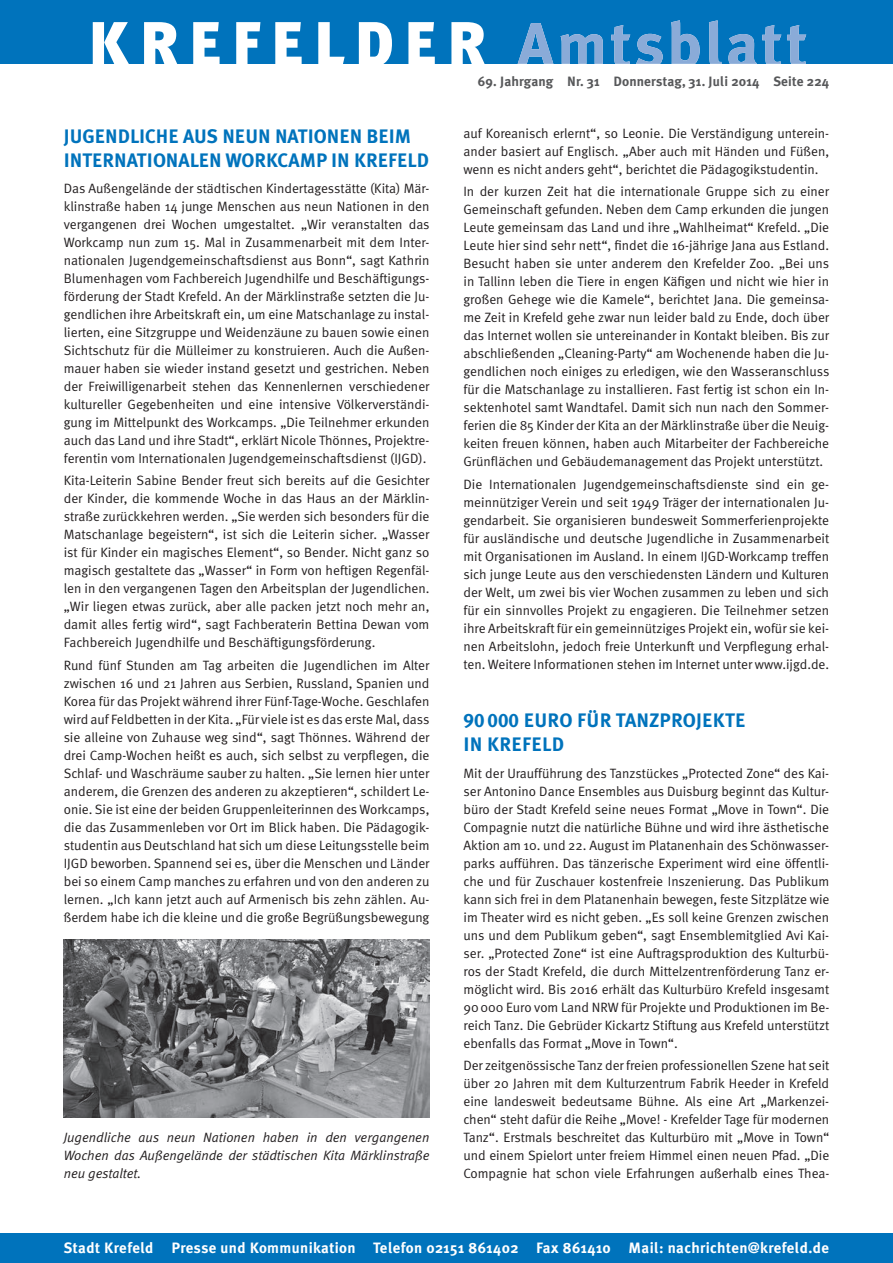
<style>
.page{position:relative;width:893px;height:1263px;background:#fff}
.page>*{position:absolute;margin:0;border:0;box-sizing:border-box;transform-origin:0 0}
.t1{font:700 19.5px/24px "Meta Plus";color:#0073bc}
.t2{font:700 15px "Meta Plus";letter-spacing:.025em;color:#fff}
.t3{font:13.5px/18px "Meta Normal";color:#231f20;text-align:justify}
.t4{font:italic 13.5px/18px "Meta Normal";color:#231f20;text-align:justify}
.t5{font:700 13.5px "Meta Plus";letter-spacing:.01em;color:#57585a}
.s1{font-family:"Meta Plus Bold Caps";font-weight:400}
</style>
<div class="page">
<div style="left:0;top:0;width:893px;height:64px;background:#0073bc"></div>
<svg style="left:93px;top:22px;width:392px;height:42px"></svg>
<svg style="left:517px;top:20px;width:289px;height:44px"></svg>
<div style="left:0;top:1233px;width:893px;height:30px;background:#0073bc"></div>
<img style="left:64px;top:939px;width:365px;height:179px">
<h1 class="t1" style="left:64px;top:125px;width:367px">JUGENDLICHE AUS NEUN NATIONEN BEIM<br>INTERNATIONALEN WORKCAMP IN KREFELD</h1>
<p class="t3" style="left:64px;top:179px;width:367px">Das Außengelände der städtischen Kindertagesstätte (Kita) Mär&shy;klinstraße haben 14 junge Menschen aus neun Nationen in den vergangenen drei Wochen umgestaltet. „Wir veranstalten das Workcamp nun zum 15. Mal in Zusammenarbeit mit dem Inter&shy;nationalen Jugendgemeinschaftsdienst aus Bonn“, sagt Kathrin Blumenhagen vom Fachbereich Jugendhilfe und Beschäftigungs&shy;förderung der Stadt Krefeld. An der Märklinstraße setzten die Ju&shy;gendlichen ihre Arbeitskraft ein, um eine Matschanlage zu instal&shy;lierten, eine Sitzgruppe und Weidenzäune zu bauen sowie einen Sichtschutz für die Mülleimer zu konstruieren. Auch die Außen&shy;mauer haben sie wieder instand gesetzt und gestrichen. Neben der Freiwilligenarbeit stehen das Kennenlernen verschiedener kultureller Gegebenheiten und eine intensive Völkerverständi&shy;gung im Mittelpunkt des Workcamps. „Die Teilnehmer erkunden auch das Land und ihre Stadt“, erklärt Nicole Thönnes, Projektre&shy;ferentin vom Internationalen Jugendgemeinschaftsdienst (IJGD).</p>
<p class="t3" style="left:64px;top:472px;width:367px">Kita-Leiterin Sabine Bender freut sich bereits auf die Gesichter der Kinder, die kommende Woche in das Haus an der Märklin&shy;straße zurückkehren werden. „Sie werden sich besonders für die Matschanlage begeistern“, ist sich die Leiterin sicher. „Wasser ist für Kinder ein magisches Element“, so Bender. Nicht ganz so magisch gestaltete das „Wasser“ in Form von heftigen Regenfäl&shy;len in den vergangenen Tagen den Arbeitsplan der Jugendlichen. „Wir liegen etwas zurück, aber alle packen jetzt noch mehr an, damit alles fertig wird“, sagt Fachberaterin Bettina Dewan vom Fachbereich Jugendhilfe und Beschäftigungsförderung.</p>
<p class="t3" style="left:64px;top:656px;width:367px">Rund fünf Stunden am Tag arbeiten die Jugendlichen im Alter zwischen 16 und 21 Jahren aus Serbien, Russland, Spanien und Korea für das Projekt während ihrer Fünf-Tage-Woche. Geschlafen wird auf Feldbetten in der Kita. „Für viele ist es das erste Mal, dass sie alleine von Zuhause weg sind“, sagt Thönnes. Während der drei Camp-Wochen heißt es auch, sich selbst zu verpflegen, die Schlaf- und Waschräume sauber zu halten. „Sie lernen hier unter anderem, die Grenzen des anderen zu akzeptieren“, schildert Le&shy;onie. Sie ist eine der beiden Gruppenleiterinnen des Workcamps, die das Zusammenleben vor Ort im Blick haben. Die Pädagogik&shy;studentin aus Deutschland hat sich um diese Leitungsstelle beim IJGD beworben. Spannend sei es, über die Menschen und Länder bei so einem Camp manches zu erfahren und von den anderen zu lernen. „Ich kann jetzt auch auf Armenisch bis zehn zählen. Au&shy;ßerdem habe ich die kleine und die große Begrüßungsbewegung</p>
<p class="t4" style="left:64px;top:1128px;width:367px">Jugendliche aus neun Nationen haben in den vergangenen Wochen das Außengelände der städtischen Kita Märklinstraße neu gestaltet.</p>
<p class="t5" style="left:478px;top:76px;width:353px">69. Jahrgang Nr. 31 Donnerstag, 31. Juli 2014 Seite 224</p>
<p class="t3" style="left:463px;top:124px;width:367px">auf Koreanisch erlernt“, so Leonie. Die Verständigung unterein&shy;ander basiert auf Englisch. „Aber auch mit Händen und Füßen, wenn es nicht anders geht“, berichtet die Pädagogikstudentin.</p>
<p class="t3" style="left:463px;top:182px;width:367px">In der kurzen Zeit hat die internationale Gruppe sich zu einer Gemeinschaft gefunden. Neben dem Camp erkunden die jungen Leute gemeinsam das Land und ihre „Wahlheimat“ Krefeld. „Die Leute hier sind sehr nett“, findet die 16-jährige Jana aus Estland.<br>Besucht haben sie unter anderem den Krefelder Zoo. „Bei uns in Tallinn leben die Tiere in engen Käfigen und nicht wie hier in großen Gehege wie die Kamele“, berichtet Jana. Die gemeinsa&shy;me Zeit in Krefeld gehe zwar nun leider bald zu Ende, doch über das Internet wollen sie untereinander in Kontakt bleiben. Bis zur abschließenden „Cleaning-Party“ am Wochenende haben die Ju&shy;gendlichen noch einiges zu erledigen, wie den Wasseranschluss für die Matschanlage zu installieren. Fast fertig ist schon ein In&shy;sektenhotel samt Wandtafel. Damit sich nun nach den Sommer&shy;ferien die 85 Kinder der Kita an der Märklinstraße über die Neuig&shy;keiten freuen können, haben auch Mitarbeiter der Fachbereiche Grünflächen und Gebäudemanagement das Projekt unterstützt.</p>
<p class="t3" style="left:463px;top:475px;width:367px">Die Internationalen Jugendgemeinschaftsdienste sind ein ge&shy;meinnütziger Verein und seit 1949 Träger der internationalen Ju&shy;gendarbeit. Sie organisieren bundesweit Sommerferienprojekte für ausländische und deutsche Jugendliche in Zusammenarbeit mit Organisationen im Ausland. In einem IJGD-Workcamp treffen sich junge Leute aus den verschiedensten Ländern und Kulturen der Welt, um zwei bis vier Wochen zusammen zu leben und sich für ein sinnvolles Projekt zu engagieren. Die Teilnehmer setzen ihre Arbeitskraft für ein gemeinnütziges Projekt ein, wofür sie kei&shy;nen Arbeitslohn, jedoch freie Unterkunft und Verpflegung erhal&shy;ten. Weitere Informationen stehen im Internet unter www.ijgd.de.</p>
<h1 class="t1" style="left:463px;top:710px;width:284px"><span class="s1">90 000</span> EURO FÜR TANZPROJEKTE<br>IN KREFELD</h1>
<p class="t3" style="left:463px;top:764px;width:367px">Mit der Uraufführung des Tanzstückes „Protected Zone“ des Kai&shy;ser Antonino Dance Ensembles aus Duisburg beginnt das Kultur&shy;büro der Stadt Krefeld seine neues Format „Move in Town“. Die Compagnie nutzt die natürliche Bühne und wird ihre ästhetische Aktion am 10. und 22. August im Platanenhain des Schönwasser&shy;parks aufführen. Das tänzerische Experiment wird eine öffentli&shy;che und für Zuschauer kostenfreie Inszenierung. Das Publikum kann sich frei in dem Platanenhain bewegen, feste Sitzplätze wie im Theater wird es nicht geben. „Es soll keine Grenzen zwischen uns und dem Publikum geben“, sagt Ensemblemitglied Avi Kai&shy;ser. „Protected Zone“ ist eine Auftragsproduktion des Kulturbü&shy;ros der Stadt Krefeld, die durch Mittelzentrenförderung Tanz er&shy;möglicht wird. Bis 2016 erhält das Kulturbüro Krefeld insgesamt 90 000 Euro vom Land NRW für Projekte und Produktionen im Be&shy;reich Tanz. Die Gebrüder Kickartz Stiftung aus Krefeld unterstützt ebenfalls das Format „Move in Town“.</p>
<p class="t3" style="left:463px;top:1056px;width:367px">Der zeitgenössische Tanz der freien professionellen Szene hat seit über 20 Jahren mit dem Kulturzentrum Fabrik Heeder in Krefeld eine landesweit bedeutsame Bühne. Als eine Art „Markenzei&shy;chen“ steht dafür die Reihe „Move! - Krefelder Tage für modernen Tanz“. Erstmals beschreitet das Kulturbüro mit „Move in Town“ und einem Spielort unter freiem Himmel einen neuen Pfad. „Die Compagnie hat schon viele Erfahrungen außerhalb eines Thea-</p>
<p class="t2" style="left:64px;top:1242px;width:767px">Stadt Krefeld Presse und Kommunikation Telefon 02151 861402 Fax 861410 Mail: nachrichten@krefeld.de</p>
</div>
